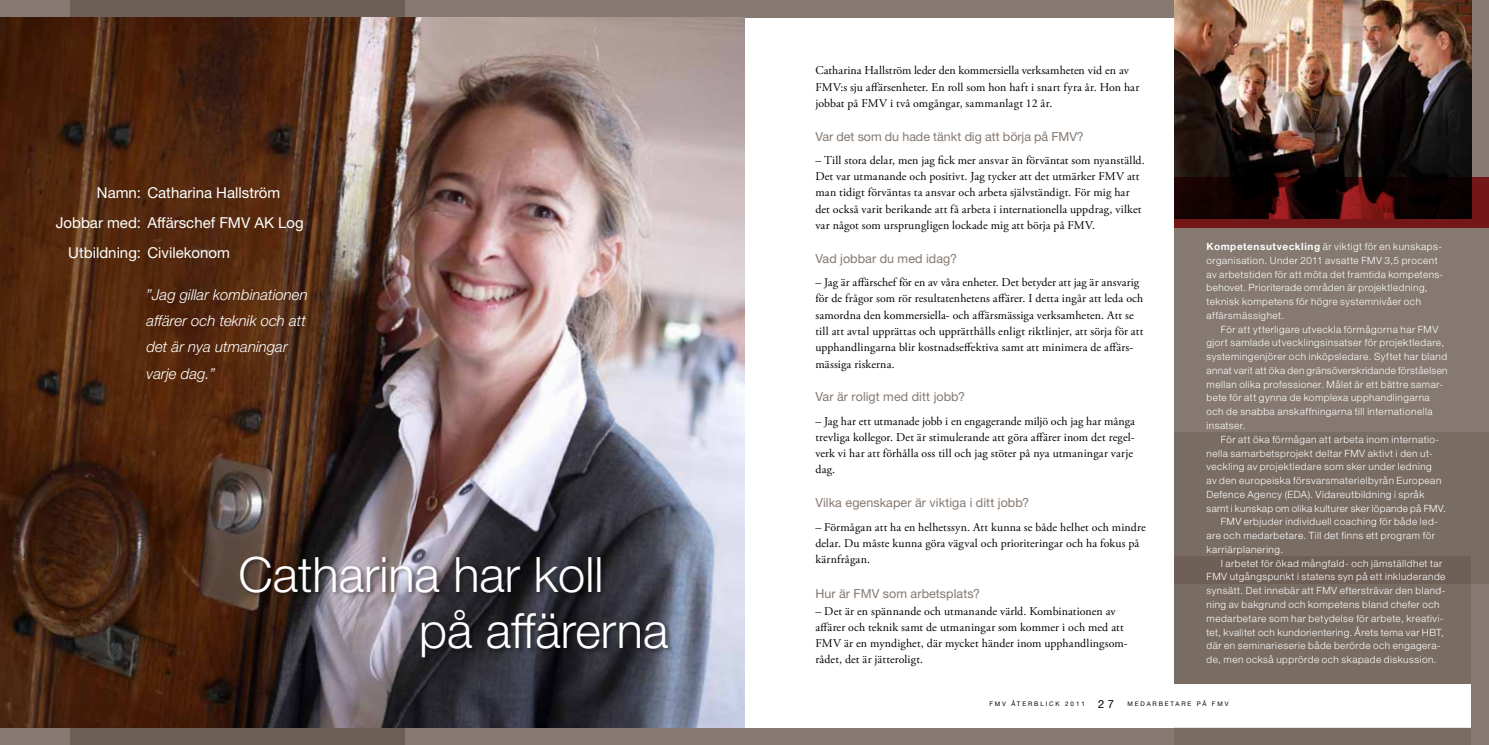
<style>
.page{position:relative;width:1489px;height:745px;background:#fff}
.page>*{position:absolute;margin:0;border:0;box-sizing:border-box;transform-origin:0 0}
.t1{font:300 48.75px/56px "Helvetica Neue LT Std";color:#fff}
.t2{font:15px "Helvetica Neue LT Std";color:#fff}
.t3{font:italic 300 15px/26.2px "Helvetica Neue LT Std";color:#fff}
.t4{font:12.5px "Helvetica Neue LT Std";letter-spacing:.005em;color:#857971}
.t5{font:11.88px/16.2px "Adobe Garamond Pro";letter-spacing:.01em;color:#000}
.t6{font:300 10px/13.8px "Helvetica Neue LT Std";letter-spacing:.05em;color:#fff}
.t7{font:300 10px "Helvetica Neue LT Std";letter-spacing:.03em;color:#fff}
.t8{font:6.25px "Helvetica Neue LT Std";letter-spacing:.3em;color:#000}
.s1{font-weight:700}
.s2{font-size:11.25px}
</style>
<div class="page">
<div style="left:0;top:0;width:1488px;height:744px;background:#857971"></div>
<svg style="left:71px;top:0;width:334px;height:744px;background:#695a51"></svg>
<div style="left:744px;top:18px;width:726px;height:708px;background:#fff"></div>
<div style="left:1174px;top:201px;width:314px;height:482px;background:#857971"></div>
<div style="left:1174px;top:555px;width:296px;height:128px;background:#796c63"></div>
<div style="left:1174px;top:726px;width:296px;height:18px;background:linear-gradient(to right,#796c63,#796c63)"></div>
<div style="left:1174px;top:432px;width:314px;height:151px;background:#796c63"></div>
<img style="left:0;top:18px;width:744px;height:708px">
<div style="left:239px;top:554px;width:435px;height:109px;background:#000;opacity:.45"></div>
<img style="left:1174px;top:0;width:296px;height:177px">
<svg style="left:1174px;top:177px;width:314px;height:51px;background:#310809"></svg>
<p class="t2" style="left:97px;top:183px;width:185px">Namn: Catharina Hallström</p>
<p class="t2" style="left:56px;top:213px;width:249px">Jobbar med: Affärschef FMV AK Log</p>
<p class="t2" style="left:68px;top:243px;width:163px">Utbildning: Civilekonom</p>
<p class="t3" style="left:146px;top:281px;width:163px">”Jag gillar kombinationen affärer och teknik och att det är nya utmaningar varje dag.”</p>
<h1 class="t1" style="left:419px;top:545px;width:251px;text-indent:-181px">Catharina har koll på affärerna</h1>
<p class="t5" style="left:815px;top:63px;width:325px">Catharina Hallström leder den kommersiella verksamheten vid en av<br>FMV:s sju affärsenheter. En roll som hon haft i snart fyra år. Hon har jobbat på FMV i två omgångar, sammanlagt 12 år.</p>
<p class="t4" style="left:815px;top:129px;width:270px">Var det som du hade tänkt dig att börja på FMV?</p>
<p class="t5" style="left:815px;top:152px;width:331px">– Till stora delar, men jag fick mer ansvar än förväntat som nyanställd.<br>Det var utmanande och positivt. Jag tycker att det utmärker FMV att man tidigt förväntas ta ansvar och arbeta självständigt. För mig har det också varit berikande att få arbeta i internationella uppdrag, vilket var något som ursprungligen lockade mig att börja på FMV.</p>
<p class="t4" style="left:815px;top:251px;width:143px">Vad jobbar du med idag?</p>
<p class="t5" style="left:815px;top:274px;width:329px">– Jag är affärschef för en av våra enheter. Det betyder att jag är ansvarig för de frågor som rör resultatenhetens affärer. I detta ingår att leda och samordna den kommersiella- och affärsmässiga verksamheten. Att se till att avtal upprättas och upprätthålls enligt riktlinjer, att sörja för att upphandlingarna blir kostnadseffektiva samt att minimera de affärs&shy;mässiga riskerna.</p>
<p class="t4" style="left:815px;top:389px;width:151px">Var är roligt med ditt jobb?</p>
<p class="t5" style="left:815px;top:413px;width:321px">– Jag har ett utmanade jobb i en engagerande miljö och jag har många trevliga kollegor. Det är stimulerande att göra affärer inom det regel&shy;verk vi har att förhålla oss till och jag stöter på nya utmaningar varje dag.</p>
<p class="t4" style="left:815px;top:495px;width:215px">Vilka egenskaper är viktiga i ditt jobb?</p>
<p class="t5" style="left:815px;top:519px;width:332px">– Förmågan att ha en helhetssyn. Att kunna se både helhet och mindre delar. Du måste kunna göra vägval och prioriteringar och ha fokus på kärnfrågan.</p>
<p class="t4" style="left:815px;top:586px;width:166px">Hur är FMV som arbetsplats?</p>
<p class="t5" style="left:815px;top:602px;width:314px">– Det är en spännande och utmanande värld. Kombinationen av affärer och teknik samt de utmaningar som kommer i och med att FMV är en myndighet, där mycket händer inom upphandlingsom&shy;rådet, det är jätteroligt.</p>
<p class="t6" style="left:1206px;top:239px;width:238px"><span class="s1">Kompetensutveckling</span> är viktigt för en kunskaps&shy;organisation. Under 2011 avsatte FMV 3,5 procent av arbetstiden för att möta det framtida kompetens&shy;behovet. Prioriterade områden är projektledning, teknisk kompetens för högre systemnivåer och affärsmässighet.</p>
<p class="t6" style="left:1206px;top:322px;width:242px;text-indent:14px">För att ytterligare utveckla förmågorna har FMV gjort samlade utvecklingsinsatser för projektledare, systemingenjörer och inköpsledare. Syftet har bland annat varit att öka den gränsöverskridande förståelsen mellan olika professioner. Målet är ett bättre samar&shy;bete för att gynna de komplexa upphandlingarna och de snabba anskaffningarna till internationella insatser.</p>
<p class="t6" style="left:1220px;top:432px;width:220px">För att öka förmågan att arbeta inom internatio-</p>
<p class="t6" style="left:1206px;top:445px;width:228px">nella samarbetsprojekt deltar FMV aktivt i den ut-</p>
<p class="t6" style="left:1206px;top:459px;width:227px">veckling av projektledare som sker under ledning</p>
<p class="t6" style="left:1206px;top:473px;width:236px">av den europeiska försvarsmaterielbyrån European</p>
<p class="t6" style="left:1206px;top:487px;width:219px">Defence Agency (EDA). Vidareutbildning i språk</p>
<p class="t7" style="left:1206px;top:501px;width:241px">samt i kunskap om olika kulturer sker löpande på FMV.</p>
<p class="t6" style="left:1220px;top:514px;width:217px">FMV erbjuder individuell coaching för både led-</p>
<p class="t6" style="left:1206px;top:528px;width:230px">are och medarbetare. Till det finns ett program för</p>
<p class="t6" style="left:1206px;top:542px;width:78px">karriärplanering.</p>
<p class="t6" style="left:1220px;top:555px;width:223px">I arbetet för ökad mångfald- och jämställdhet tar</p>
<p class="t6" style="left:1206px;top:569px;width:240px">FMV utgångspunkt i statens syn på ett inkluderande</p>
<p class="t6" style="left:1206px;top:583px;width:240px">synsätt. Det innebär att FMV eftersträvar den bland-</p>
<p class="t6" style="left:1206px;top:597px;width:234px">ning av bakgrund och kompetens bland chefer och</p>
<p class="t6" style="left:1206px;top:610px;width:239px">medarbetare som har betydelse för arbete, kreativi-</p>
<p class="t6" style="left:1206px;top:624px;width:239px">tet, kvalitet och kundorientering. Årets tema var HBT,</p>
<p class="t6" style="left:1206px;top:638px;width:236px">där en seminarieserie både berörde och engagera-</p>
<p class="t6" style="left:1206px;top:652px;width:231px">de, men också upprörde och skapade diskussion.</p>
<p class="t8" style="left:989px;top:699px;width:240px">FMV ÅTERBLICK 2011 <span class="s2">27</span> MEDARBETARE PÅ FMV</p>
</div>
